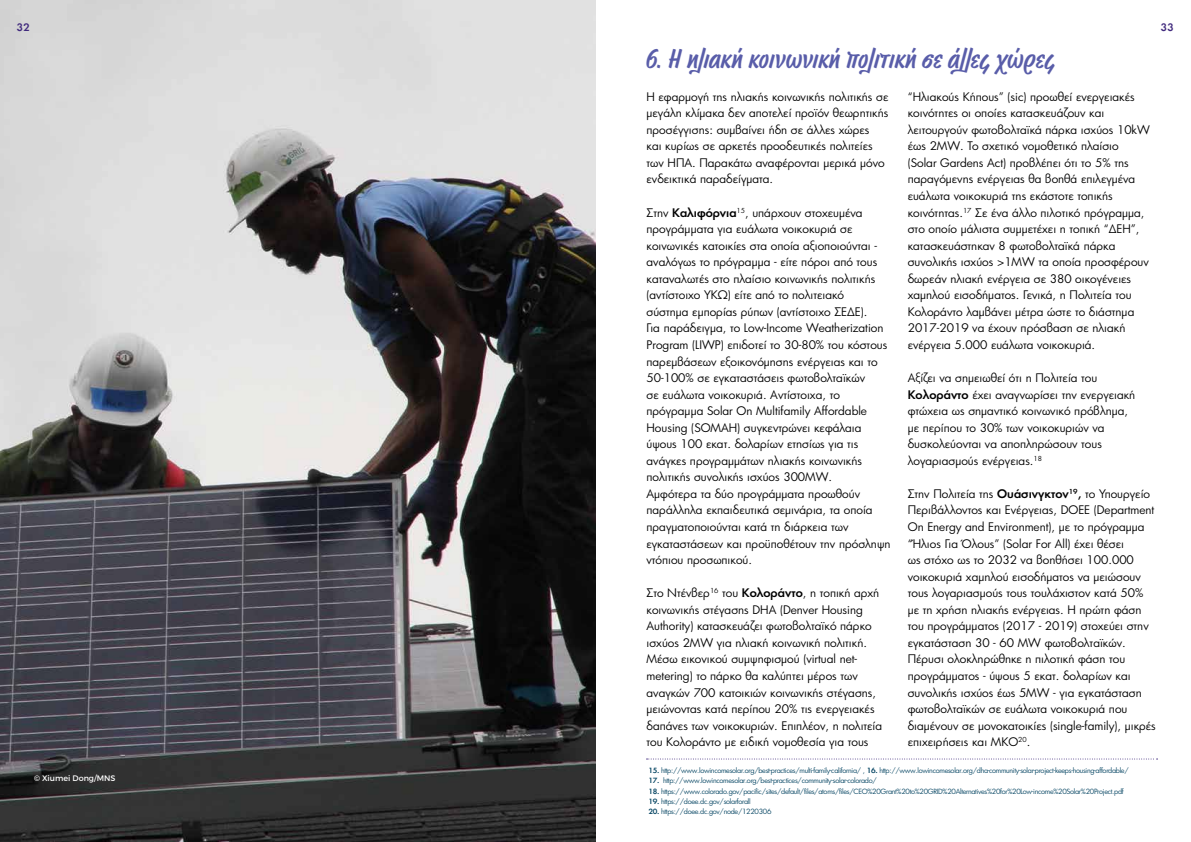
<style>
.page{position:relative;width:1191px;height:842px;background:#fff}
.page>*{position:absolute;margin:0;border:0;box-sizing:border-box;transform-origin:0 0}
.t1{font:27px "CF Reklama";color:#595da9}
.t2{font:11.5px/16.5px "PF Futura Neu";color:#000}
.t3{font:500 10px "PF Futura Neu";color:#40297d}
.t4{font:8px "Montserrat";color:#fff}
.t5{font:7px "PF Futura Neu";letter-spacing:-.04em;color:#044462}
.s1{font-weight:500}
</style>
<div class="page">
<img style="left:0;top:0;width:595px;height:842px">
<svg style="left:646px;top:759px;width:511px;height:1px"></svg>
<p class="t3" style="left:17px;top:20px;width:15px">32</p>
<p class="t4" style="left:34px;top:773px;width:83px">© Xiumei Dong/MNS</p>
<h1 class="t1" style="left:646px;top:42px;width:411px">6. Η ηλιακή κοινωνική πολιτική σε άλλες χώρες</h1>
<p class="t3" style="left:1160px;top:20px;width:15px">33</p>
<p class="t2" style="left:646px;top:88px;width:243px">Η εφαρμογή της ηλιακής κοινωνικής πολιτικής σε μεγάλη κλίμακα δεν αποτελεί προϊόν θεωρητικής προσέγγισης: συμβαίνει ήδη σε άλλες χώρες<br>και κυρίως σε αρκετές προοδευτικές πολιτείες των ΗΠΑ. Παρακάτω αναφέρονται μερικά μόνο ενδεικτικά παραδείγματα.</p>
<p class="t2" style="left:646px;top:204px;width:245px">Στην <span class="s1">Καλιφόρνια</span><sup>15</sup>, υπάρχουν στοχευμένα προγράμματα για ευάλωτα νοικοκυριά σε κοινωνικές κατοικίες στα οποία αξιοποιούνται - αναλόγως το πρόγραμμα - είτε πόροι από τους καταναλωτές στο πλαίσιο κοινωνικής πολιτικής (αντίστοιχο ΥΚΩ) είτε από το πολιτειακό<br>σύστημα εμπορίας ρύπων (αντίστοιχο ΣΕΔΕ).<br>Για παράδειγμα, το Low-Income Weatherization Program (LIWP) επιδοτεί το 30-80% του κόστους παρεμβάσεων εξοικονόμησης ενέργειας και το 50-100% σε εγκαταστάσεις φωτοβολταϊκών<br>σε ευάλωτα νοικοκυριά. Αντίστοιχα, το πρόγραμμα Solar On Multifamily Affordable Housing (SOMAH) συγκεντρώνει κεφάλαια ύψους 100 εκατ. δολαρίων ετησίως για τις ανάγκες προγραμμάτων ηλιακής κοινωνικής πολιτικής συνολικής ισχύος 300MW.<br>Αμφότερα τα δύο προγράμματα προωθούν παράλληλα εκπαιδευτικά σεμινάρια, τα οποία πραγματοποιούνται κατά τη διάρκεια των εγκαταστάσεων και προϋποθέτουν την πρόσληψη ντόπιου προσωπικού.</p>
<p class="t2" style="left:646px;top:585px;width:237px">Στο Ντένβερ<sup>16</sup> του <span class="s1">Κολοράντο</span>, η τοπική αρχή κοινωνικής στέγασης DHA (Denver Housing Authority) κατασκευάζει φωτοβολταϊκό πάρκο ισχύος 2MW για ηλιακή κοινωνική πολιτική.<br>Μέσω εικονικού συμψηφισμού (virtual net&shy;metering) το πάρκο θα καλύπτει μέρος των αναγκών 700 κατοικιών κοινωνικής στέγασης, μειώνοντας κατά περίπου 20% τις ενεργειακές δαπάνες των νοικοκυριών. Επιπλέον, η πολιτεία του Κολοράντο με ειδική νομοθεσία για τους</p>
<p class="t2" style="left:907px;top:88px;width:244px">“Ηλιακούς Κήπους” (sic) προωθεί ενεργειακές κοινότητες οι οποίες κατασκευάζουν και λειτουργούν φωτοβολταϊκά πάρκα ισχύος 10kW έως 2MW. Το σχετικό νομοθετικό πλαίσιο (Solar Gardens Act) προβλέπει ότι το 5% της παραγόμενης ενέργειας θα βοηθά επιλεγμένα ευάλωτα νοικοκυριά της εκάστοτε τοπικής κοινότητας.<sup>17</sup> Σε ένα άλλο πιλοτικό πρόγραμμα, στο οποίο μάλιστα συμμετέχει η τοπική “ΔΕΗ”, κατασκευάστηκαν 8 φωτοβολταϊκά πάρκα συνολικής ισχύος &gt;1MW τα οποία προσφέρουν δωρεάν ηλιακή ενέργεια σε 380 οικογένειες χαμηλού εισοδήματος. Γενικά, η Πολιτεία του Κολοράντο λαμβάνει μέτρα ώστε το διάστημα 2017-2019 να έχουν πρόσβαση σε ηλιακή ενέργεια 5.000 ευάλωτα νοικοκυριά.</p>
<p class="t2" style="left:907px;top:369px;width:229px">Αξίζει να σημειωθεί ότι η Πολιτεία του <span class="s1">Κολοράντο</span> έχει αναγνωρίσει την ενεργειακή φτώχεια ως σημαντικό κοινωνικό πρόβλημα, με περίπου το 30% των νοικοκυριών να δυσκολεύονται να αποπληρώσουν τους λογαριασμούς ενέργειας.<sup>18</sup></p>
<p class="t2" style="left:907px;top:485px;width:250px">Στην Πολιτεία της <span class="s1">Ουάσινγκτον</span><sup>19</sup><span class="s1">,</span> το Υπουργείο Περιβάλλοντος και Ενέργειας, DOEE (Department On Energy and Environment), με το πρόγραμμα “Ήλιος Για Όλους” (Solar For All) έχει θέσει<br>ως στόχο ως το 2032 να βοηθήσει 100.000 νοικοκυριά χαμηλού εισοδήματος να μειώσουν τους λογαριασμούς τους τουλάχιστον κατά 50% με τη χρήση ηλιακής ενέργειας. Η πρώτη φάση του προγράμματος (2017 - 2019) στοχεύει στην εγκατάσταση 30 - 60 MW φωτοβολταϊκών.<br>Πέρυσι ολοκληρώθηκε η πιλοτική φάση του προγράμματος - ύψους 5 εκατ. δολαρίων και συνολικής ισχύος έως 5MW - για εγκατάσταση φωτοβολταϊκών σε ευάλωτα νοικοκυριά που διαμένουν σε μονοκατοικίες (single-family), μικρές επιχειρήσεις και ΜΚΟ<sup>20</sup>.</p>
<p class="t5" style="left:648px;top:766px;width:482px"><span class="s1">15.</span> http://www.lowincomesolar.org/best-practices/multi-family-california/ , <span class="s1">16.</span> http://www.lowincomesolar.org/dha-community-solar-project-keeps-housing-affordable/</p>
<p class="t5" style="left:648px;top:776px;width:230px"><span class="s1">17.</span> http://www.lowincomesolar.org/best-practices/community-solar-colorado/</p>
<p class="t5" style="left:648px;top:786px;width:477px"><span class="s1">18.</span> https://www.colorado.gov/pacific/sites/default/files/atoms/files/CEO%20Grant%20to%20GRID%20Alternatives%20for%20Low-income%20Solar%20Project.pdf</p>
<p class="t5" style="left:648px;top:797px;width:104px"><span class="s1">19.</span> https://doee.dc.gov/solarforall</p>
<p class="t5" style="left:648px;top:807px;width:125px"><span class="s1">20.</span> https://doee.dc.gov/node/1220306</p>
</div>
